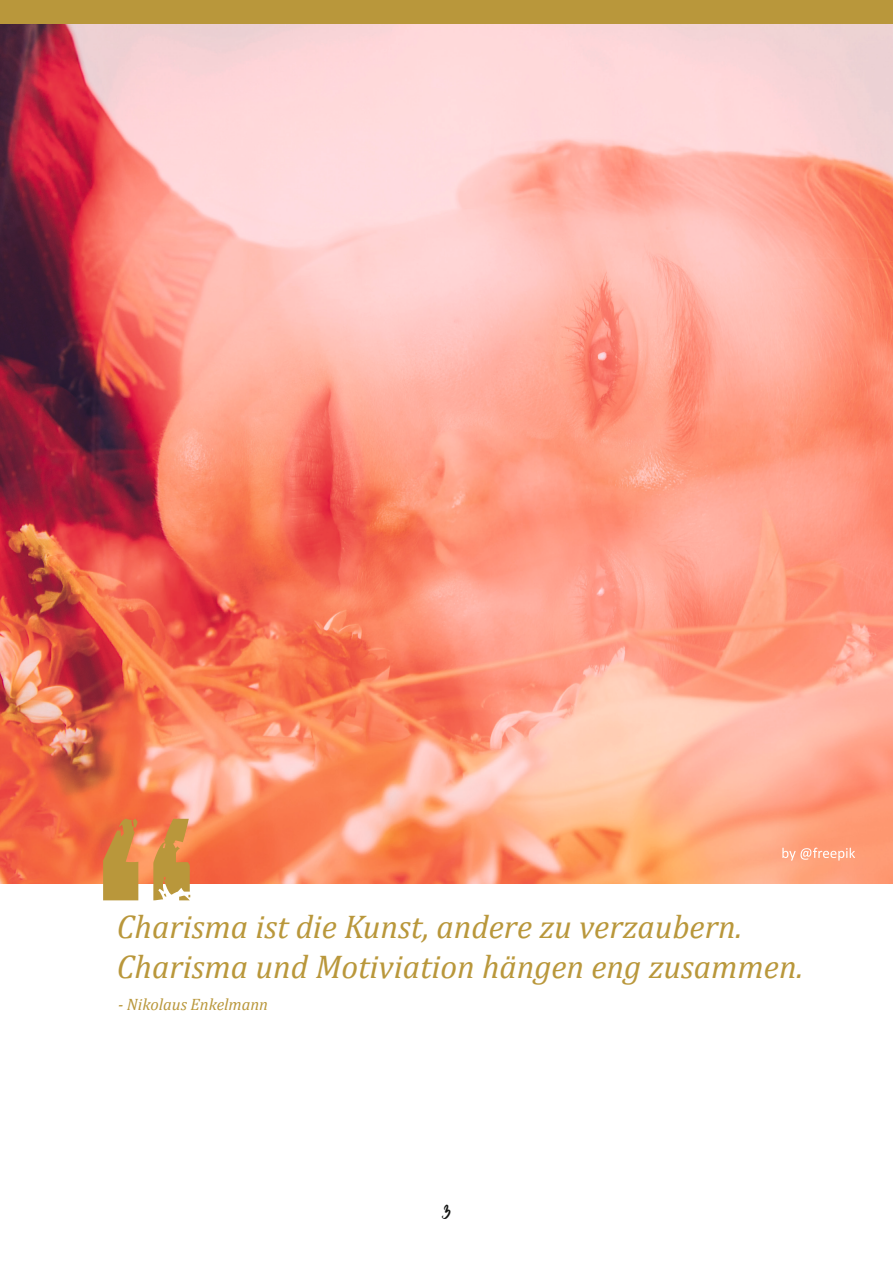
<style>
.page{position:relative;width:893px;height:1263px;background:#fff}
.page>*{position:absolute;margin:0;border:0;box-sizing:border-box;transform-origin:0 0}
.t1{font:italic 33px/40.5px "Cambria";color:#b9973b}
.t2{font:18px "Clattering";color:#131413}
.t3{font:italic 16.5px "Cambria";color:#b9973b}
</style>
<div class="page">
<img style="left:0;top:23px;width:893px;height:861px">
<svg style="left:103px;top:819px;width:87px;height:81px;background:#d49752"></svg>
<div style="left:0;top:0;width:893px;height:23px;background:#b9973b"></div>
<svg style="left:782px;top:848px;width:73px;height:12px"></svg>
<p class="t1" style="left:117px;top:905px;width:688px">Charisma ist die Kunst, andere zu verzaubern.<br>Charisma und Motiviation hängen eng zusammen.</p>
<p class="t3" style="left:118px;top:993px;width:152px">- Nikolaus Enkelmann</p>
<p class="t2" style="left:441px;top:1202px;width:12px">3</p>
</div>
